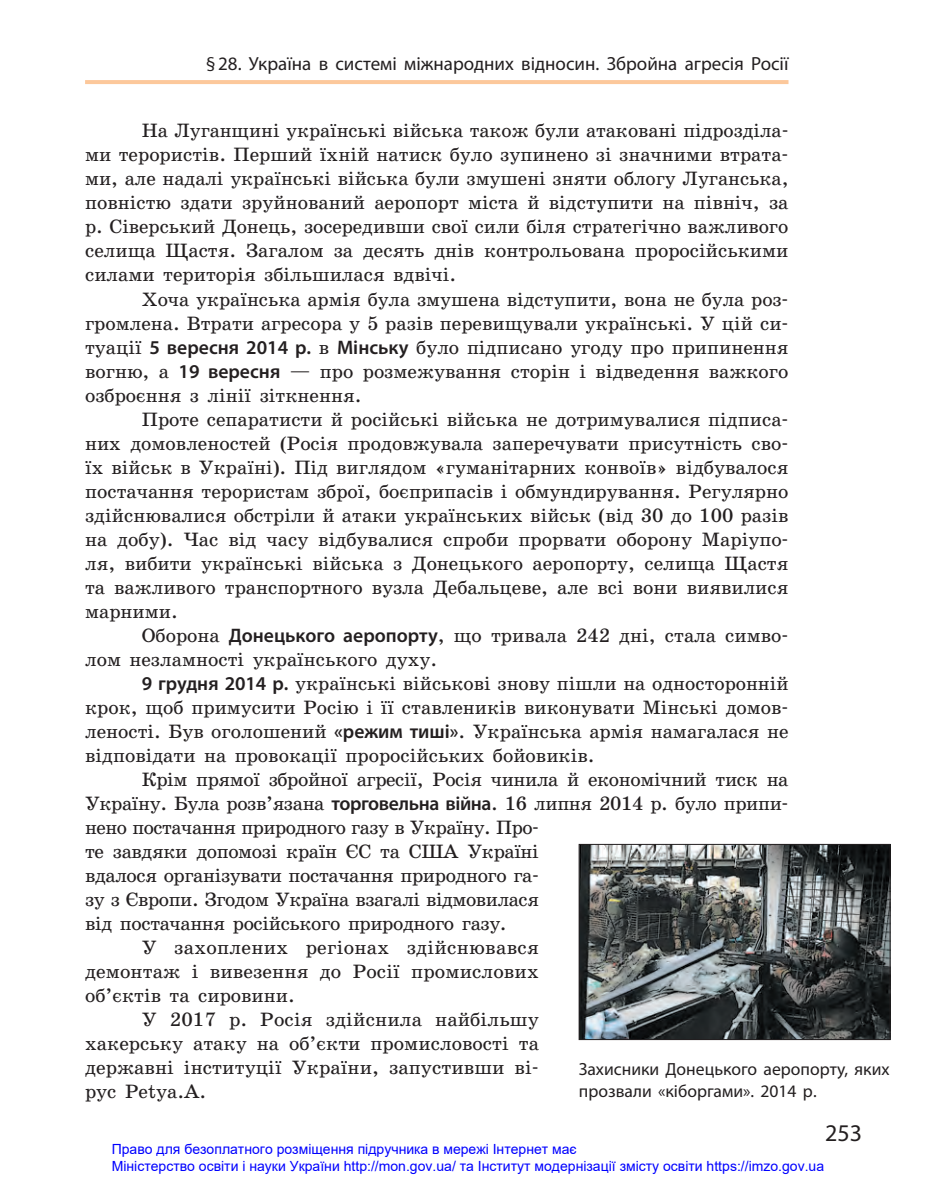
<style>
.page{position:relative;width:936px;height:1191px;background:#fff}
.page>*{position:absolute;margin:0;border:0;box-sizing:border-box;transform-origin:0 0}
.t1{font:24px "Myriad Pro";color:#231f20}
.t2{font:19.6px/24px "School Book C";color:#231f20;text-align:justify}
.t3{font:19.6px "School Book C";letter-spacing:-.02em;color:#231f20}
.t4{font:19.6px "School Book C";letter-spacing:-.025em;color:#231f20}
.t5{font:19px "Myriad Pro";color:#231f20}
.t6{font:17.6px/22px "Myriad Pro";color:#231f20}
.t7{font:14px/16.8px "Arial";color:#00f}
.s1{font-family:"Myriad Pro";font-weight:600}
</style>
<div class="page">
<hr style="left:85px;top:80px;width:703px;height:4px;background:#fcc89b">
<img style="left:580px;top:846px;width:308px;height:192px">
<div style="left:578px;top:844px;width:312px;height:196px;border:1px solid #231f20"></div>
<p class="t5" style="left:206px;top:52px;width:584px">§28. Україна в системі міжнародних відносин. Збройна агресія Росії</p>
<p class="t2" style="left:85px;top:119px;width:705px;text-indent:57px">На Луганщині українські війська також були атаковані підрозділа&shy;ми терористів. Перший їхній натиск було зупинено зі значними втрата&shy;ми, але надалі українські війська були змушені зняти облогу Луганська, повністю здати зруйнований аеропорт міста й відступити на північ, за р. Сіверський Донець, зосередивши свої сили біля стратегічно важливого селища Щастя. Загалом за десять днів контрольована проросійськими силами територія збільшилася вдвічі.</p>
<p class="t2" style="left:85px;top:287px;width:705px;text-indent:57px">Хоча українська армія була змушена відступити, вона не була роз&shy;громлена. Втрати агресора у 5 разів перевищували українські. У цій си&shy;туації <span class="s1">5 вересня 2014 р.</span> в <span class="s1">Мінську</span> було підписано угоду про припинення вогню, а <span class="s1">19 вересня</span> — про розмежування сторін і відведення важкого озброєння з лінії зіткнення.</p>
<p class="t2" style="left:85px;top:407px;width:705px;text-indent:57px">Проте сепаратисти й російські війська не дотримувалися підписа&shy;них домовленостей (Росія продовжувала заперечувати присутність сво&shy;їх військ в Україні). Під виглядом «гуманітарних конвоїв» відбувалося постачання терористам зброї, боєприпасів і обмундирування. Регулярно здійснювалися обстріли й атаки українських військ (від 30 до 100 разів на добу). Час від часу відбувалися спроби прорвати оборону Маріупо&shy;ля, вибити українські війська з Донецького аеропорту, селища Щастя та важливого транспортного вузла Дебальцеве, але всі вони виявилися марними.</p>
<p class="t2" style="left:85px;top:623px;width:704px;text-indent:57px">Оборона <span class="s1">Донецького аеропорту</span>, що тривала 242 дні, стала симво&shy;лом незламності українського духу.</p>
<p class="t2" style="left:85px;top:671px;width:705px;text-indent:57px"><span class="s1">9 грудня 2014 р.</span> українські військові знову пішли на односторонній крок, щоб примусити Росію і її ставлеників виконувати Мінські домов&shy;леності. Був оголошений <span class="s1">«режим тиші»</span>. Українська армія намагалася не відповідати на провокації проросійських бойовиків.</p>
<p class="t3" style="left:142px;top:768px;width:648px">Крім прямої збройної агресії, Росія чинила й економічний тиск на</p>
<p class="t3" style="left:85px;top:792px;width:702px">Україну. Була розв’язана <span class="s1">торговельна війна</span>. 16 липня 2014 р. було припи-</p>
<p class="t4" style="left:85px;top:816px;width:455px">нено постачання природного газу в Україну. Про-</p>
<p class="t3" style="left:85px;top:840px;width:455px">те завдяки допомозі країн ЄС та США Україні</p>
<p class="t3" style="left:85px;top:864px;width:455px">вдалося організувати постачання природного га-</p>
<p class="t3" style="left:85px;top:888px;width:455px">зу з Європи. Згодом Україна взагалі відмовилася</p>
<p class="t3" style="left:85px;top:912px;width:423px">від постачання російського природного газу.</p>
<p class="t2" style="left:142px;top:935px;width:398px">У захоплених регіонах здійснювався</p>
<p class="t2" style="left:85px;top:959px;width:455px">демонтаж і вивезення до Росії промислових</p>
<p class="t2" style="left:85px;top:983px;width:211px">об’єктів та сировини.</p>
<p class="t2" style="left:142px;top:1007px;width:398px">У 2017 р. Росія здійснила найбільшу</p>
<p class="t2" style="left:85px;top:1031px;width:455px">хакерську атаку на об’єкти промисловості та</p>
<p class="t2" style="left:85px;top:1055px;width:455px">державні інституції України, запустивши ві-</p>
<p class="t2" style="left:85px;top:1079px;width:123px">рус Petya.А.</p>
<p class="t6" style="left:578px;top:1057px;width:312px">Захисники Донецького аеропорту, яких прозвали «кіборгами». 2014 р.</p>
<p class="t1" style="left:825px;top:1118px;width:38px">253</p>
<p class="t7" style="left:112px;top:1141px;width:713px">Право для безоплатного розміщення підручника в мережі Інтернет має<br>Міністерство освіти і науки України http://mon.gov.ua/ та Інститут модернізації змісту освіти https://imzo.gov.ua</p>
</div>
